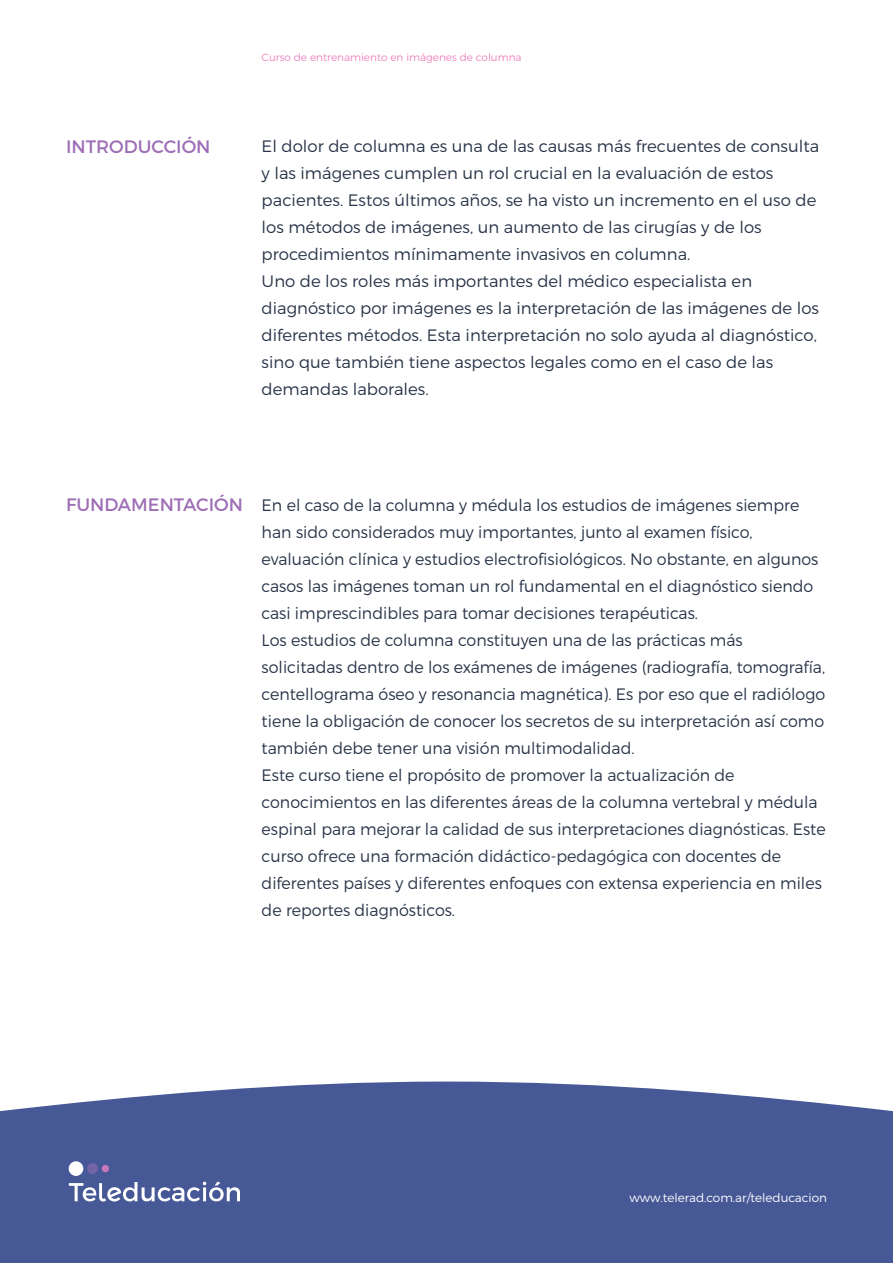
<style>
.page{position:relative;width:893px;height:1263px;background:#fff}
.page>*{position:absolute;margin:0;border:0;box-sizing:border-box;transform-origin:0 0}
.t1{font:18px "Montserrat";color:#9e6eb6}
.t2{font:300 16.5px/27px "Montserrat";color:#273347;scale:.96 1}
.t3{font:300 16.5px/27px "Montserrat";color:#273347}
.t4{font:300 12px "Montserrat";color:#fff}
.t5{font:300 10.5px "Montserrat";color:#ef84c0}
</style>
<div class="page">
<div style="left:0;top:1081px;width:893px;height:182px;background:#475897"></div>
<svg style="left:69px;top:1181px;width:171px;height:20px"></svg>
<div style="left:69px;top:1161px;width:14px;height:15px;background:#fff;border-radius:50%"></div>
<div style="left:87px;top:1163px;width:11px;height:11px;background:#7364a8;border-radius:50%"></div>
<div style="left:102px;top:1165px;width:7px;height:7px;background:#c778bd;border-radius:50%"></div>
<p class="t1" style="left:66px;top:135px;width:146px">INTRODUCCIÓN</p>
<p class="t5" style="left:262px;top:51px;width:261px">Curso de entrenamiento en imágenes de columna</p>
<p class="t3" style="left:262px;top:133px;width:559px">El dolor de columna es una de las causas más frecuentes de consulta y las imágenes cumplen un rol crucial en la evaluación de estos pacientes. Estos últimos años, se ha visto un incremento en el uso de los métodos de imágenes, un aumento de las cirugías y de los procedimientos mínimamente invasivos en columna.<br>Uno de los roles más importantes del médico especialista en diagnóstico por imágenes es la interpretación de las imágenes de los diferentes métodos. Esta interpretación no solo ayuda al diagnóstico, sino que también tiene aspectos legales como en el caso de las demandas laborales.</p>
<p class="t1" style="left:66px;top:494px;width:178px">FUNDAMENTACIÓN</p>
<p class="t2" style="left:262px;top:491px;width:589px">En el caso de la columna y médula los estudios de imágenes siempre han sido considerados muy importantes, junto al examen físico, evaluación clínica y estudios electrofisiológicos. No obstante, en algunos casos las imágenes toman un rol fundamental en el diagnóstico siendo casi imprescindibles para tomar decisiones terapéuticas.<br>Los estudios de columna constituyen una de las prácticas más solicitadas dentro de los exámenes de imágenes (radiografía, tomografía, centellograma óseo y resonancia magnética). Es por eso que el radiólogo tiene la obligación de conocer los secretos de su interpretación así como también debe tener una visión multimodalidad.<br>Este curso tiene el propósito de promover la actualización de conocimientos en las diferentes áreas de la columna vertebral y médula espinal para mejorar la calidad de sus interpretaciones diagnósticas. Este curso ofrece una formación didáctico-pedagógica con docentes de diferentes países y diferentes enfoques con extensa experiencia en miles de reportes diagnósticos.</p>
<p class="t4" style="left:630px;top:1190px;width:199px">www.telerad.com.ar/teleducacion</p>
</div>
